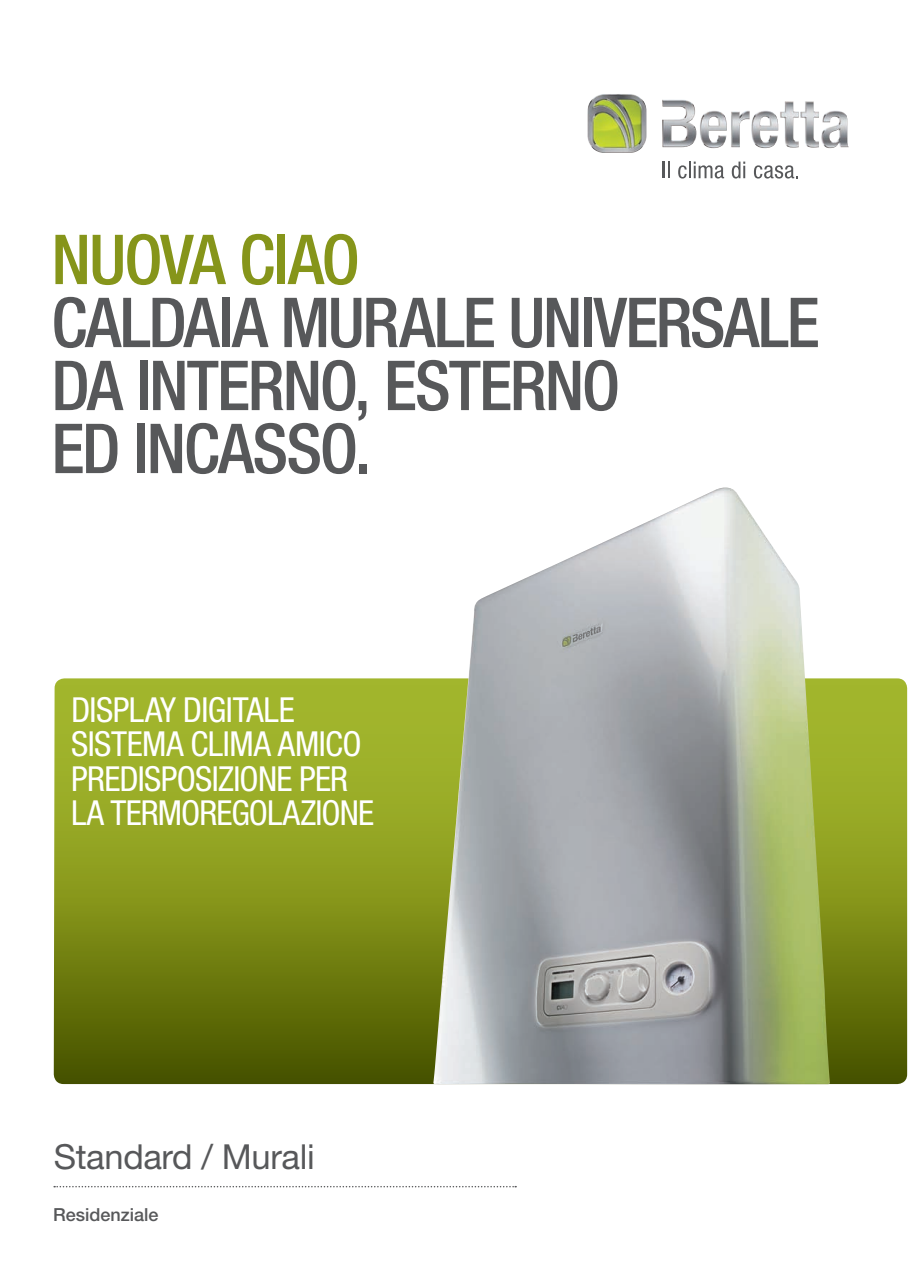
<style>
.page{position:relative;width:910px;height:1280px;background:#fff}
.page>*{position:absolute;margin:0;border:0;box-sizing:border-box;transform-origin:0 0}
.t1{font:500 condensed 69px/63px "Helvetica Neue";letter-spacing:-.03em;color:#57585a}
.t2{font:500 condensed 69px "Helvetica Neue";letter-spacing:-.03em;color:#86951a}
.t3{font:condensed 34.5px/34.5px "Helvetica Neue";letter-spacing:-.02em;color:#fff}
.t4{font:34.5px "Helvetica Neue";letter-spacing:-.01em;color:#57585a}
.t5{font:500 18px "Helvetica Neue";color:#57585a}
</style>
<div class="page">
<svg style="left:662px;top:162px;width:7px;height:16px"></svg>
<svg style="left:678px;top:162px;width:46px;height:17px"></svg>
<svg style="left:732px;top:162px;width:13px;height:17px"></svg>
<svg style="left:754px;top:165px;width:44px;height:14px"></svg>
<img style="left:587px;top:94px;width:262px;height:59px">
<svg style="left:54px;top:1186px;width:462px;height:1px"></svg>
<svg style="left:54px;top:678px;width:853px;height:406px;background:#82921a"></svg>
<img style="left:433px;top:487px;width:397px;height:597px">
<h1 class="t2" style="left:51px;top:218px;width:310px">NUOVA CIAO</h1>
<h1 class="t1" style="left:51px;top:290px;width:770px">CALDAIA MURALE UNIVERSALE<br>DA INTERNO, ESTERNO<br>ED INCASSO.</h1>
<p class="t3" style="left:71px;top:692px;width:304px">DISPLAY DIGITALE<br>SISTEMA CLIMA AMICO<br>PREDISPOSIZIONE PER<br>LA TERMOREGOLAZIONE</p>
<p class="t4" style="left:54px;top:1136px;width:262px">Standard / Murali</p>
<p class="t5" style="left:53px;top:1204px;width:107px">Residenziale</p>
</div>
